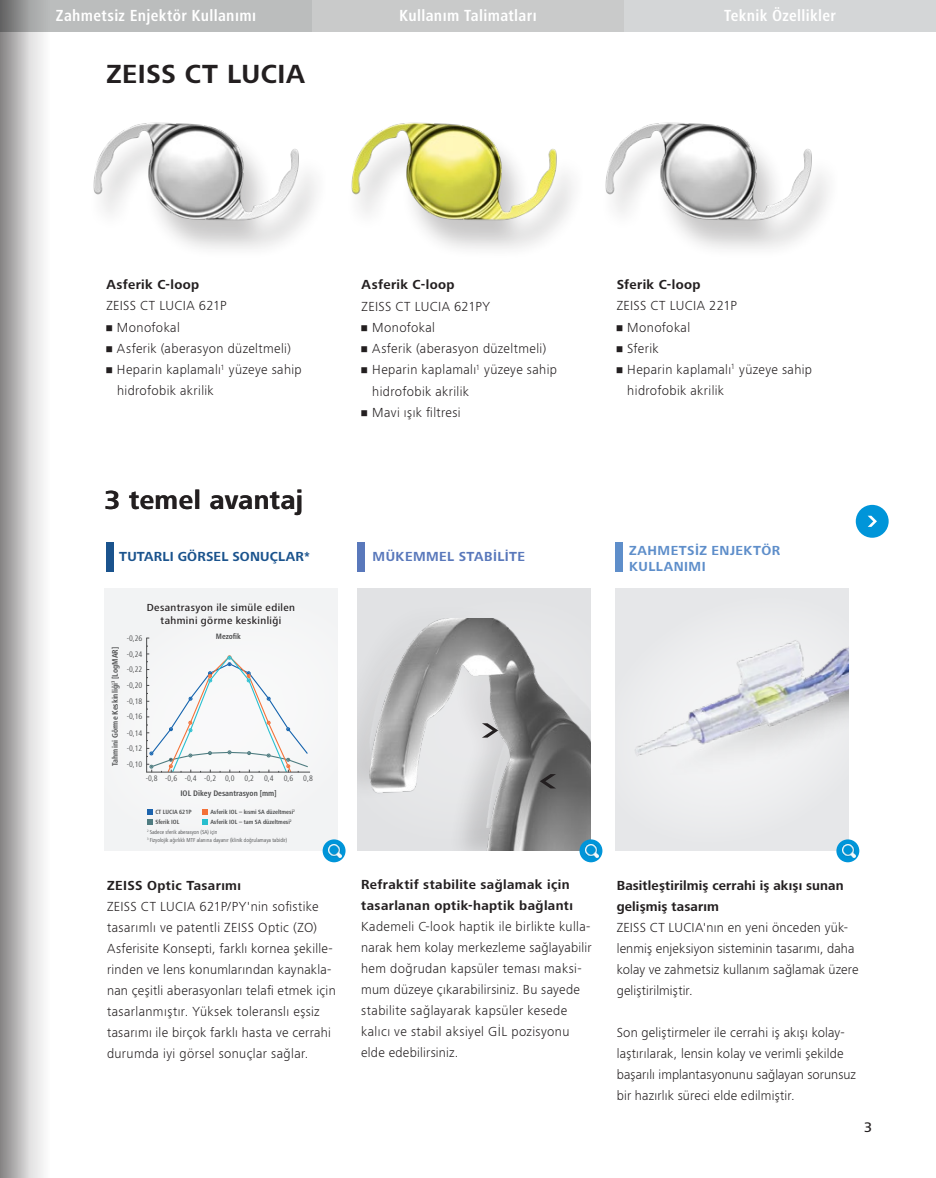
<style>
.page{position:relative;width:936px;height:1178px;background:#fff}
.page>*{position:absolute;margin:0;border:0;box-sizing:border-box;transform-origin:0 0}
.t1{font:700 27px "ZEISS Frutiger Next W1 G";letter-spacing:.015em;color:#231f20}
.t2{font:700 condensed 16.5px "ZEISS Frutiger Next W1 G";letter-spacing:.02em;color:#fff}
.t3{font:500 14.25px "ZEISS Frutiger Next W1 G";color:#231f20}
.t4{font:300 13.5px/21px "ZEISS Frutiger Next W1 G";letter-spacing:.02em;color:#231f20}
.t5{font:700 13.5px/21px "ZEISS Frutiger Next W1 G";letter-spacing:.025em;color:#231f20}
.t6{font:700 13.5px/16.5px "ZEISS Frutiger Next W1 G";letter-spacing:.035em;color:#5e8eca}
.t7{font:700 13.5px "ZEISS Frutiger Next W1 G";letter-spacing:.015em;color:#1a538d}
.t8{font:700 13.5px "ZEISS Frutiger Next W1 G";letter-spacing:.035em;color:#5978bb}
.t9{font:500 10.5px/13.5px "ZEISS Frutiger Next W1 G";letter-spacing:.035em;color:#231f20;text-align:center}
.t10{font:condensed 8.25px "ZEISS Frutiger Next W1 G";color:#4b4c4d}
.t11{font:700 condensed 8.25px "ZEISS Frutiger Next W1 G";color:#4b4c4d}
.t12{font:700 condensed 7.95px "ZEISS Frutiger Next W1 G";letter-spacing:.005em;color:#4b4c4d}
.t13{font:700 condensed 6.3px/10.5px "ZEISS Frutiger Next W1 G";color:#4b4c4d}
.t14{font:condensed 5.85px/7.5px "ZEISS Frutiger Next W1 G";color:#4b4c4d}
</style>
<div class="page">
<div style="left:89px;top:126px;width:239px;height:133px;background:#231f20;opacity:.25"></div>
<img style="left:89px;top:122px;width:215px;height:101px">
<div style="left:601px;top:126px;width:240px;height:133px;background:#231f20;opacity:.25"></div>
<img style="left:601px;top:122px;width:216px;height:101px">
<div style="left:346px;top:126px;width:240px;height:134px;background:#231f20;opacity:.25"></div>
<img style="left:346px;top:122px;width:216px;height:101px">
<div style="left:0;top:0;width:935px;height:32px;background:linear-gradient(to right,#b6b8b8,#d9dbdc)"></div>
<div style="left:357px;top:591px;width:231px;height:260px;background:#231f20;opacity:.75"></div>
<div style="left:364px;top:589px;width:226px;height:30px;background:#e1e2e4"></div>
<img style="left:364px;top:619px;width:226px;height:232px">
<svg style="left:482px;top:723px;width:16px;height:15px"></svg>
<svg style="left:539px;top:774px;width:17px;height:14px"></svg>
<div style="left:615px;top:589px;width:233px;height:262px;background:#e6e7e9"></div>
<img style="left:617px;top:589px;width:232px;height:239px">
<svg style="left:579px;top:839px;width:23px;height:23px"></svg>
<svg style="left:585px;top:845px;width:13px;height:12px"></svg>
<svg style="left:836px;top:839px;width:23px;height:23px"></svg>
<svg style="left:842px;top:845px;width:13px;height:12px"></svg>
<div style="left:104px;top:588px;width:233px;height:262px;background:#f4f4f5"></div>
<hr style="left:146px;top:638px;width:1px;height:134px;background:#4b4c4d">
<hr style="left:146px;top:772px;width:164px;height:1px;background:#4b4c4d">
<svg style="left:146px;top:654px;width:163px;height:119px"></svg>
<svg style="left:147px;top:809px;width:5px;height:5px"></svg>
<svg style="left:147px;top:820px;width:5px;height:5px"></svg>
<svg style="left:202px;top:809px;width:5px;height:5px"></svg>
<svg style="left:202px;top:820px;width:5px;height:5px"></svg>
<svg style="left:322px;top:839px;width:23px;height:23px"></svg>
<svg style="left:328px;top:845px;width:13px;height:12px"></svg>
<div style="left:357px;top:542px;width:7px;height:29px;background:#5978bb"></div>
<div style="left:615px;top:542px;width:7px;height:29px;background:#5e8eca"></div>
<div style="left:855px;top:505px;width:33px;height:33px;background:#0095d9;border-radius:50%"></div>
<svg style="left:868px;top:516px;width:8px;height:11px"></svg>
<div style="left:106px;top:542px;width:8px;height:29px;background:#1a538d"></div>
<svg style="left:38px;top:0;width:27px;height:1178px"></svg>
<div style="left:0;top:0;width:38px;height:1178px;background:linear-gradient(to right,#858383,#f0f0f0)"></div>
<p class="t2" style="left:56px;top:4px;width:202px">Zahmetsiz Enjektör Kullanımı</p>
<p class="t2" style="left:399px;top:4px;width:139px">Kullanım Talimatları</p>
<p class="t2" style="left:724px;top:4px;width:113px">Teknik Özellikler</p>
<h1 class="t1" style="left:106px;top:55px;width:200px">ZEISS CT LUCIA</h1>
<p class="t5" style="left:106px;top:274px;width:94px">Asferik C-loop</p>
<p class="t4" style="left:106px;top:295px;width:122px">ZEISS CT LUCIA 621P</p>
<p class="t4" style="left:106px;top:316px;width:75px">• Monofokal</p>
<p class="t4" style="left:106px;top:337px;width:186px">• Asferik (aberasyon düzeltmeli)</p>
<p class="t4" style="left:117px;top:358px;width:186px;text-indent:-11px">• Heparin kaplamalı<sup>1</sup> yüzeye sahip hidrofobik akrilik</p>
<p class="t5" style="left:361px;top:274px;width:94px">Asferik C-loop</p>
<p class="t4" style="left:361px;top:295px;width:130px">ZEISS CT LUCIA 621PY</p>
<p class="t4" style="left:361px;top:316px;width:75px">• Monofokal</p>
<p class="t4" style="left:361px;top:337px;width:186px">• Asferik (aberasyon düzeltmeli)</p>
<p class="t4" style="left:372px;top:358px;width:186px;text-indent:-11px">• Heparin kaplamalı<sup>1</sup> yüzeye sahip hidrofobik akrilik</p>
<p class="t4" style="left:361px;top:401px;width:100px">• Mavi ışık filtresi</p>
<p class="t5" style="left:616px;top:274px;width:85px">Sferik C-loop</p>
<p class="t4" style="left:616px;top:295px;width:122px">ZEISS CT LUCIA 221P</p>
<p class="t4" style="left:616px;top:316px;width:75px">• Monofokal</p>
<p class="t4" style="left:616px;top:337px;width:43px">• Sferik</p>
<p class="t4" style="left:627px;top:358px;width:186px;text-indent:-11px">• Heparin kaplamalı<sup>1</sup> yüzeye sahip hidrofobik akrilik</p>
<h1 class="t1" style="left:104px;top:480px;width:200px">3 temel avantaj</h1>
<p class="t7" style="left:119px;top:547px;width:192px">TUTARLI GÖRSEL SONUÇLAR*</p>
<p class="t8" style="left:372px;top:547px;width:154px">MÜKEMMEL STABILITE</p>
<p class="t6" style="left:629px;top:541px;width:153px">ZAHMETSIZ ENJEKTÖR<br>KULLANIMI</p>
<p class="t9" style="left:147px;top:600px;width:150px">Desantrasyon ile simüle edilen tahmini görme keskinliği</p>
<p class="t12" style="left:216px;top:630px;width:27px">Mezofik</p>
<p class="t10" style="left:127px;top:633px;width:17px">-0,26</p>
<p class="t11" style="left:109px;top:766px;width:120px;rotate:-90deg">Tahmini Görme Keskinliği<sup>3</sup> [LogMAR]</p>
<p class="t10" style="left:127px;top:648px;width:17px">-0,24</p>
<p class="t10" style="left:127px;top:664px;width:17px">-0,22</p>
<p class="t10" style="left:127px;top:680px;width:17px">-0,20</p>
<p class="t10" style="left:127px;top:695px;width:17px">-0,18</p>
<p class="t10" style="left:127px;top:711px;width:17px">-0,16</p>
<p class="t10" style="left:127px;top:727px;width:17px">-0,14</p>
<p class="t10" style="left:127px;top:743px;width:17px">-0,12</p>
<p class="t10" style="left:127px;top:759px;width:17px">-0,10</p>
<p class="t10" style="left:146px;top:773px;width:13px">-0,8</p>
<p class="t10" style="left:165px;top:773px;width:149px">-0,6 -0,4 -0,2 0,0 0,2 0,4 0,6 0,8</p>
<p class="t13" style="left:155px;top:806px;width:38px">CT LUCIA 621P<br>Sferik IOL</p>
<p class="t13" style="left:210px;top:806px;width:86px">Asferik IOL – kısmi SA düzeltmesi<sup>2<br></sup>Asferik IOL – tam SA düzeltmesi<sup>2</sup></p>
<p class="t14" style="left:147px;top:828px;width:141px"><sup>2</sup> Sadece sferik aberasyon (SA) için<br><sup>3</sup> Fizyolojik ağırlıklı MTF alanına dayanır (klinik doğrulamaya tabidir)</p>
<p class="t11" style="left:180px;top:787px;width:98px">IOL Dikey Desantrasyon [mm]</p>
<p class="t5" style="left:107px;top:875px;width:136px">ZEISS Optic Tasarımı</p>
<p class="t4" style="left:107px;top:895px;width:230px">ZEISS CT LUCIA 621P/PY'nin sofistike tasarımlı ve patentli ZEISS Optic (ZO)<br>Asferisite Konsepti, farklı kornea şekille&shy;rinden ve lens konumlarından kaynakla&shy;nan çeşitli aberasyonları telafi etmek için tasarlanmıştır. Yüksek toleranslı eşsiz tasarımı ile birçok farklı hasta ve cerrahi durumda iyi görsel sonuçlar sağlar.</p>
<p class="t5" style="left:361px;top:873px;width:213px">Refraktif stabilite sağlamak için tasarlanan optik-haptik bağlantı</p>
<p class="t4" style="left:361px;top:915px;width:232px">Kademeli C-look haptik ile birlikte kulla&shy;narak hem kolay merkezleme sağlayabilir hem doğrudan kapsüler teması maksi&shy;mum düzeye çıkarabilirsiniz. Bu sayede stabilite sağlayarak kapsüler kesede kalıcı ve stabil aksiyel GİL pozisyonu elde edebilirsiniz.</p>
<p class="t5" style="left:616px;top:874px;width:228px">Basitleştirilmiş cerrahi iş akışı sunan gelişmiş tasarım</p>
<p class="t4" style="left:616px;top:916px;width:243px">ZEISS CT LUCIA'nın en yeni önceden yük&shy;lenmiş enjeksiyon sisteminin tasarımı, daha kolay ve zahmetsiz kullanım sağlamak üzere geliştirilmiştir.</p>
<p class="t4" style="left:616px;top:1021px;width:241px">Son geliştirmeler ile cerrahi iş akışı kolay&shy;laştırılarak, lensin kolay ve verimli şekilde başarılı implantasyonunu sağlayan sorunsuz bir hazırlık süreci elde edilmiştir.</p>
<p class="t3" style="left:864px;top:1117px;width:10px">3</p>
</div>
